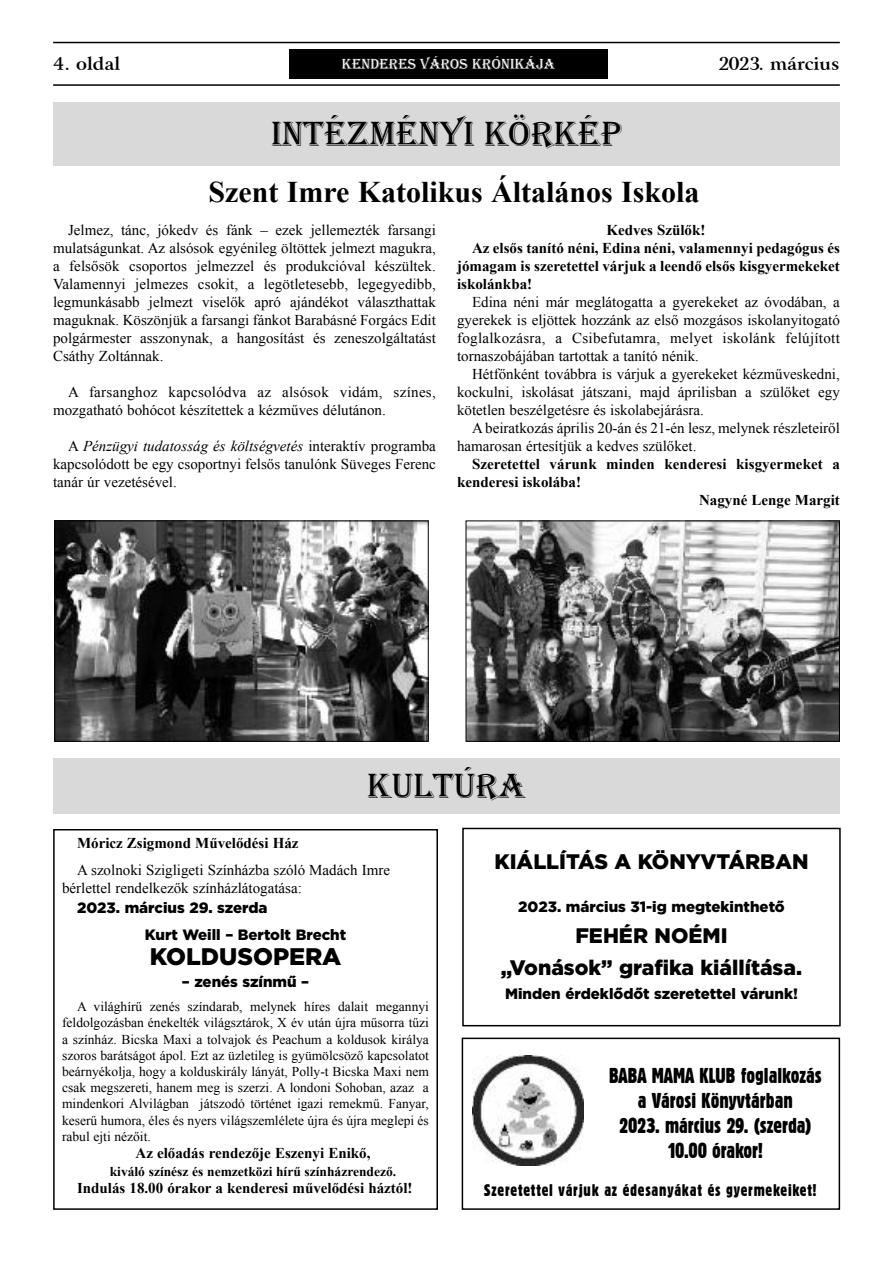
<style>
.page{position:relative;width:893px;height:1263px;background:#fff}
.page>*{position:absolute;margin:0;border:0;box-sizing:border-box;transform-origin:0 0}
.t1{font:36px "Algerian";color:#000}
.t2{font:700 30px "Times New Roman";color:#000}
.t3{font:900 24px "Gotham";color:#000}
.t4{font:21px/25.2px "Gothic 821 Cn.PFL";color:#000;text-align:center}
.t5{font:900 21px/31.5px "Gotham";color:#000;text-align:center}
.t6{font:700 18px "Arrus.PFL";color:#000}
.t7{font:16.5px "Gothic 821 Cn.PFL";letter-spacing:.045em;color:#000}
.t8{font:15px/18px "Times New Roman";color:#000;text-align:justify}
.t9{font:700 15px "Times New Roman";color:#000}
.t10{font:900 15px/27px "Gotham";color:#000}
.t11{font:15px "Algerian";color:#fff}
.t12{font:13.5px/16.2px "Times New Roman";color:#000;text-align:justify}
.t13{font:700 13.5px "Times New Roman";color:#000}
.s1{font-style:italic}
</style>
<div class="page">
<div style="left:462px;top:1037px;width:378px;height:173px;border:2px solid #000"></div>
<div style="left:289px;top:49px;width:319px;height:30px;background:#000"></div>
<hr style="left:53px;top:84px;width:787px;height:2px;background:#000">
<hr style="left:53px;top:42px;width:787px;height:1px;background:#000">
<div style="left:53px;top:102px;width:787px;height:64px;background:#d9d9d9"></div>
<img style="left:56px;top:522px;width:371px;height:218px">
<div style="left:54px;top:520px;width:375px;height:222px;border:1px solid #000"></div>
<img style="left:468px;top:522px;width:370px;height:218px">
<div style="left:466px;top:520px;width:374px;height:222px;border:1px solid #000"></div>
<div style="left:53px;top:829px;width:385px;height:381px;border:2px solid #000"></div>
<div style="left:53px;top:758px;width:787px;height:55px;background:#d9d9d9"></div>
<img style="left:473px;top:1055px;width:110px;height:111px">
<div style="left:462px;top:828px;width:379px;height:198px;border:2px solid #000"></div>
<p class="t6" style="left:53px;top:52px;width:69px">4. oldal</p>
<p class="t11" style="left:342px;top:55px;width:215px">KENDERES VÁROS KRÓNIKÁJA</p>
<p class="t6" style="left:719px;top:52px;width:122px">2023. március</p>
<h1 class="t1" style="left:271px;top:114px;width:352px">INTÉZMÉNYI KÖRKÉP</h1>
<h2 class="t2" style="left:208px;top:175px;width:492px">Szent Imre Katolikus Általános Iskola</h2>
<p class="t8" style="left:53px;top:221px;width:384px;text-indent:15px">Jelmez, tánc, jókedv és fánk – ezek jellemezték farsangi mulatságunkat. Az alsósok egyénileg öltöttek jelmezt magukra, a felsősök csoportos jelmezzel és produkcióval készültek.<br>Valamennyi jelmezes csokit, a legötletesebb, legegyedibb, legmunkásabb jelmezt viselők apró ajándékot választhattak maguknak. Köszönjük a farsangi fánkot Barabásné Forgács Edit polgármester asszonynak, a hangosítást és zeneszolgáltatást Csáthy Zoltánnak.</p>
<p class="t8" style="left:53px;top:383px;width:384px;text-indent:15px">A farsanghoz kapcsolódva az alsósok vidám, színes, mozgatható bohócot készítettek a kézműves délutánon.</p>
<p class="t8" style="left:53px;top:437px;width:384px;text-indent:15px">A <span class="s1">Pénzügyi tudatosság és költségvetés</span> interaktív programba kapcsolódott be egy csoportnyi felsős tanulónk Süveges Ferenc tanár úr vezetésével.</p>
<p class="t9" style="left:606px;top:222px;width:101px">Kedves Szülők!</p>
<p class="t9" style="left:472px;top:240px;width:369px">Az elsős tanító néni, Edina néni, valamennyi pedagógus és</p>
<p class="t9" style="left:457px;top:258px;width:384px">jómagam is szeretettel várjuk a leendő elsős kisgyermekeket</p>
<p class="t9" style="left:457px;top:276px;width:77px">iskolánkba!</p>
<p class="t8" style="left:457px;top:293px;width:384px;text-indent:15px">Edina néni már meglátogatta a gyerekeket az óvodában, a gyerekek is eljöttek hozzánk az első mozgásos iskolanyitogató foglalkozásra, a Csibefutamra, melyet iskolánk felújított tornaszobájában tartottak a tanító nénik.</p>
<p class="t8" style="left:457px;top:365px;width:384px;text-indent:15px">Hétfőnként továbbra is várjuk a gyerekeket kézműveskedni, kockulni, iskolásat játszani, majd áprilisban a szülőket egy kötetlen beszélgetésre és iskolabejárásra.</p>
<p class="t8" style="left:457px;top:419px;width:384px;text-indent:15px">A beiratkozás április 20-án és 21-én lesz, melynek részleteiről hamarosan értesítjük a kedves szülőket.</p>
<p class="t9" style="left:472px;top:456px;width:369px">Szeretettel várunk minden kenderesi kisgyermeket a</p>
<p class="t9" style="left:457px;top:474px;width:125px">kenderesi iskolába!</p>
<p class="t9" style="left:699px;top:492px;width:142px">Nagyné Lenge Margit</p>
<h1 class="t1" style="left:367px;top:766px;width:160px">KULTÚRA</h1>
<p class="t9" style="left:77px;top:835px;width:223px">Móricz Zsigmond Művelődési Ház</p>
<p class="t8" style="left:62px;top:861px;width:329px;text-indent:15px">A szolnoki Szigligeti Színházba szóló Madách Imre bérlettel rendelkezők színházlátogatása:</p>
<p class="t10" style="left:145px;top:895px;width:203px;text-indent:-68px">2023. március 29. szerda<br>Kurt Weill – Bertolt Brecht</p>
<h3 class="t3" style="left:150px;top:948px;width:193px">KOLDUSOPERA</h3>
<p class="t10" style="left:182px;top:969px;width:129px">– zenés színmű –</p>
<p class="t12" style="left:62px;top:998px;width:368px;text-indent:15px">A világhírű zenés színdarab, melynek híres dalait megannyi feldolgozásban énekelték világsztárok, X év után újra műsorra tűzi a színház. Bicska Maxi a tolvajok és Peachum a koldusok királya szoros barátságot ápol. Ezt az üzletileg is gyümölcsöző kapcsolatot beárnyékolja, hogy a kolduskirály lányát, Polly-t Bicska Maxi nem csak megszereti, hanem meg is szerzi. A londoni Sohoban, azaz a mindenkori Alvilágban játszodó történet igazi remekmű. Fanyar, keserű humora, éles és nyers világszemlélete újra és újra meglepi és rabul ejti nézőit.</p>
<p class="t9" style="left:136px;top:1144px;width:236px">Az előadás rendezője Eszenyi Enikő,</p>
<p class="t13" style="left:110px;top:1163px;width:288px">kiváló színész és nemzetközi hírű színházrendező.</p>
<p class="t9" style="left:77px;top:1179px;width:337px">Indulás 18.00 órakor a kenderesi művelődési háztól!</p>
<h3 class="t5" style="left:494px;top:848px;width:316px">KIÁLLÍTÁS A KÖNYVTÁRBAN</h3>
<p class="t10" style="left:518px;top:894px;width:268px">2023. március 31-ig megtekinthető</p>
<h3 class="t5" style="left:501px;top:922px;width:302px">FEHÉR NOÉMI<br>„Vonások” grafika kiállítása.</h3>
<p class="t10" style="left:505px;top:981px;width:294px">Minden érdeklődőt szeretettel várunk!</p>
<h3 class="t4" style="left:609px;top:1062px;width:214px">BABA MAMA KLUB foglalkozás a Városi Könyvtárban<br>2023. március 29. (szerda)<br>10.00 órakor!</h3>
<p class="t7" style="left:484px;top:1180px;width:335px">Szeretettel várjuk az édesanyákat és gyermekeiket!</p>
</div>
